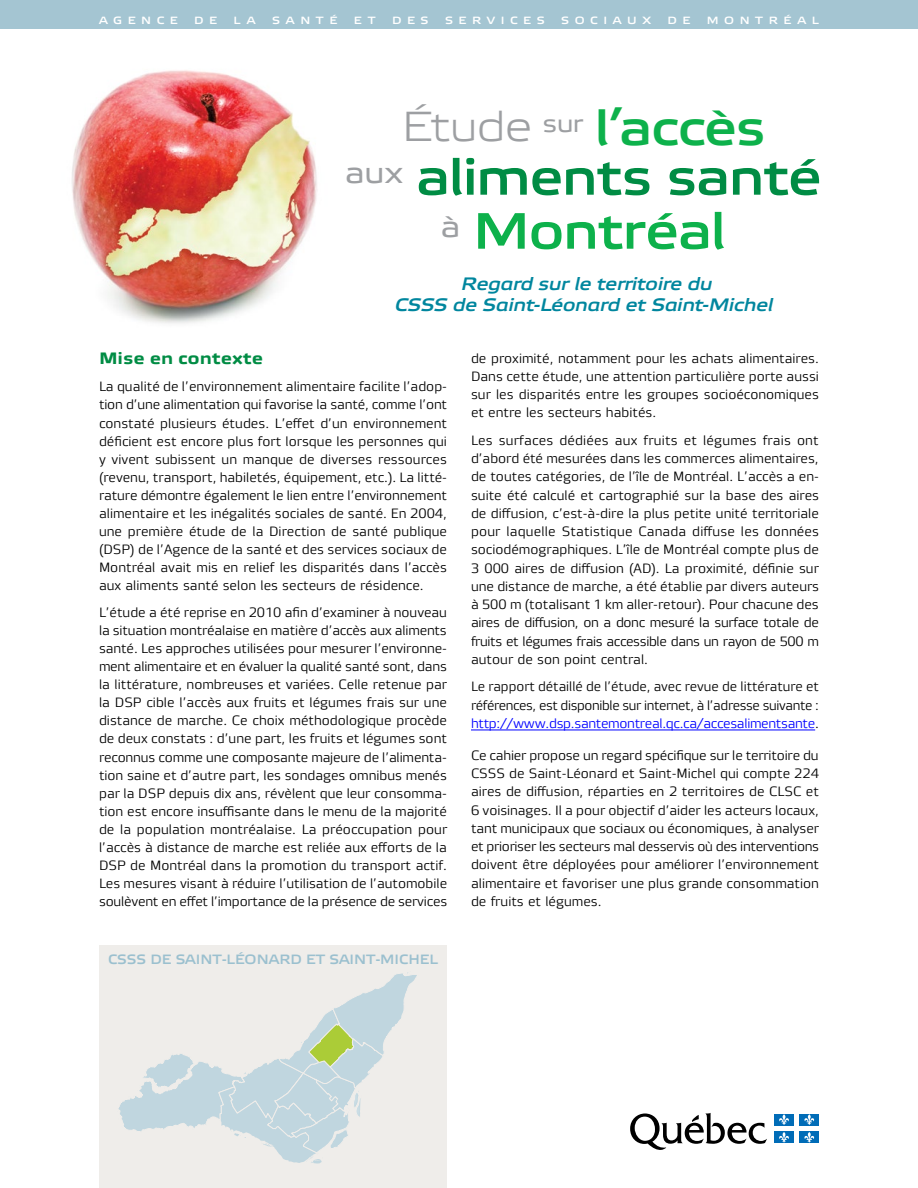
<style>
.page{position:relative;width:918px;height:1188px;background:#fff}
.page>*{position:absolute;margin:0;border:0;box-sizing:border-box;transform-origin:0 0}
.t1{font:51px/54px "Etelka Wide Medium Pro";letter-spacing:-.03em;color:#008c44;text-align:center}
.t2{font:49.5px "Etelka Wide Medium Pro";letter-spacing:-.03em;color:#0db14b}
.t3{font:italic 18px/21px "Etelka Wide Medium Pro";letter-spacing:-.025em;color:#00869e;text-align:center}
.t4{font:700 16.5px "Vida 42 Pro";color:#008c44}
.t5{font:13.5px/18px "Vida 31 Pro";color:#000;text-align:justify;scale:1.1 1}
.t6{font:13.5px/18.3px "Vida 31 Pro";color:#000;text-align:justify;scale:1.08 1}
.t7{font:13.5px "Etelka Wide Medium Pro";color:#9bc0cf;scale:.94 1}
.t8{font:10.5px "Etelka Wide Medium Pro";letter-spacing:.53em;color:#fff}
.s1{font-family:"Etelka Wide Light Pro";font-size:42px;color:#9d9fa2}
.s2{color:#0db14b}
.s3{color:#00f}
</style>
<div class="page">
<svg style="left:630px;top:1113px;width:137px;height:37px"></svg>
<div style="left:774px;top:1114px;width:20px;height:12px;background:#006cb7"></div>
<svg style="left:779px;top:1114px;width:10px;height:11px"></svg>
<div style="left:800px;top:1114px;width:19px;height:12px;background:#006cb7"></div>
<svg style="left:804px;top:1114px;width:11px;height:11px"></svg>
<div style="left:774px;top:1131px;width:20px;height:12px;background:#006cb7"></div>
<svg style="left:779px;top:1132px;width:10px;height:11px"></svg>
<div style="left:800px;top:1131px;width:19px;height:12px;background:#006cb7"></div>
<svg style="left:804px;top:1132px;width:11px;height:11px"></svg>
<img style="left:72px;top:70px;width:245px;height:254px">
<div style="left:99px;top:945px;width:348px;height:243px;background:#efedea"></div>
<div style="left:0;top:0;width:918px;height:28px;background:#a4c5d2"></div>
<hr style="left:471px;top:730px;width:344px;height:1px;background:#00f">
<svg style="left:118px;top:972px;width:299px;height:192px"></svg>
<p class="t8" style="left:99px;top:15px;width:80px">AGENCE</p>
<p class="t8" style="left:194px;top:15px;width:24px">D E</p>
<p class="t8" style="left:234px;top:15px;width:24px">L A</p>
<p class="t8" style="left:272px;top:15px;width:67px">SANTÉ</p>
<p class="t8" style="left:354px;top:15px;width:23px">E T</p>
<p class="t8" style="left:392px;top:15px;width:38px">DES</p>
<p class="t8" style="left:445px;top:15px;width:101px">SERVICES</p>
<p class="t8" style="left:561px;top:15px;width:91px">SOCIAUX</p>
<p class="t8" style="left:668px;top:15px;width:24px">D E</p>
<p class="t8" style="left:707px;top:15px;width:114px">MONTRÉAL</p>
<h2 class="t2" style="left:401px;top:101px;width:366px"><span class="s1">Étude</span> <sup>sur</sup> l’accès</h2>
<h1 class="t1" style="left:345px;top:153px;width:478px"><sup>aux</sup> aliments santé <sup>à</sup> <span class="s2">Montréal</span></h1>
<h3 class="t3" style="left:395px;top:274px;width:380px">Regard sur le territoire du<br>CSSS de Saint-Léonard et Saint-Michel</h3>
<p class="t4" style="left:99px;top:346px;width:166px">Mise en contexte</p>
<p class="t5" style="left:99px;top:377px;width:318px">La qualité de l’environnement alimentaire facilite l’adop&shy;tion d’une alimentation qui favorise la santé, comme l’ont constaté plusieurs études. L’effet d’un environnement déficient est encore plus fort lorsque les personnes qui y vivent subissent un manque de diverses ressources (revenu, transport, habiletés, équipement, etc.). La litté&shy;rature démontre également le lien entre l’environnement alimentaire et les inégalités sociales de santé. En 2004, une première étude de la Direction de santé publique (DSP) de l’Agence de la santé et des services sociaux de Montréal avait mis en relief les disparités dans l’accès aux aliments santé selon les secteurs de résidence.</p>
<p class="t5" style="left:99px;top:603px;width:318px">L’étude a été reprise en 2010 afin d’examiner à nouveau la situation montréalaise en matière d’accès aux aliments santé. Les approches utilisées pour mesurer l’environne&shy;ment alimentaire et en évaluer la qualité santé sont, dans la littérature, nombreuses et variées. Celle retenue par la DSP cible l’accès aux fruits et légumes frais sur une distance de marche. Ce choix méthodologique procède de deux constats : d’une part, les fruits et légumes sont reconnus comme une composante majeure de l’alimenta&shy;tion saine et d’autre part, les sondages omnibus menés par la DSP depuis dix ans, révèlent que leur consomma&shy;tion est encore insuffisante dans le menu de la majorité de la population montréalaise. La préoccupation pour l’accès à distance de marche est reliée aux efforts de la DSP de Montréal dans la promotion du transport actif.<br>Les mesures visant à réduire l’utilisation de l’automobile soulèvent en effet l’importance de la présence de services</p>
<p class="t7" style="left:108px;top:952px;width:353px">CSSS DE SAINT-LÉONARD ET SAINT-MICHEL</p>
<p class="t5" style="left:471px;top:348px;width:318px">de proximité, notamment pour les achats alimentaires.<br>Dans cette étude, une attention particulière porte aussi sur les disparités entre les groupes socioéconomiques et entre les secteurs habités.</p>
<p class="t5" style="left:471px;top:430px;width:318px">Les surfaces dédiées aux fruits et légumes frais ont d’abord été mesurées dans les commerces alimentaires, de toutes catégories, de l’île de Montréal. L’accès a en&shy;suite été calculé et cartographié sur la base des aires de diffusion, c’est-à-dire la plus petite unité territoriale pour laquelle Statistique Canada diffuse les données sociodémographiques. L’île de Montréal compte plus de 3 000 aires de diffusion (AD). La proximité, définie sur une distance de marche, a été établie par divers auteurs à 500 m (totalisant 1 km aller-retour). Pour chacune des aires de diffusion, on a donc mesuré la surface totale de fruits et légumes frais accessible dans un rayon de 500 m autour de son point central.</p>
<p class="t6" style="left:471px;top:677px;width:324px">Le rapport détaillé de l’étude, avec revue de littérature et références, est disponible sur internet, à l’adresse suivante : <span class="s3">http://www.dsp.santemontreal.qc.ca/accesalimentsante</span>.</p>
<p class="t5" style="left:471px;top:745px;width:318px">Ce cahier propose un regard spécifique sur le territoire du CSSS de Saint-Léonard et Saint-Michel qui compte 224 aires de diffusion, réparties en 2 territoires de CLSC et 6 voisinages. Il a pour objectif d’aider les acteurs locaux, tant municipaux que sociaux ou économiques, à analyser et prioriser les secteurs mal desservis où des interventions doivent être déployées pour améliorer l’environnement alimentaire et favoriser une plus grande consommation de fruits et légumes.</p>
</div>
